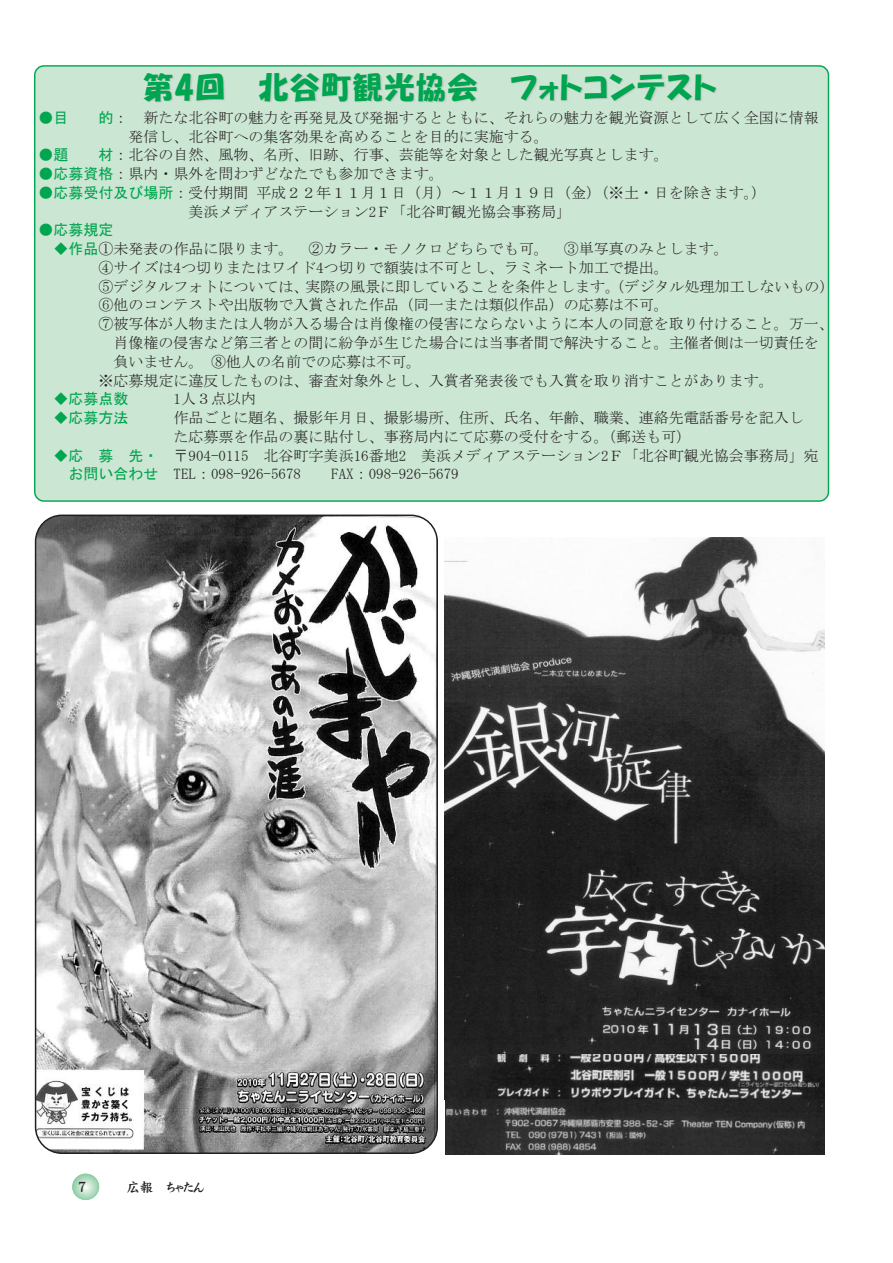
<style>
.page{position:relative;width:893px;height:1263px;background:#fff}
.page>*{position:absolute;margin:0;border:0;box-sizing:border-box;transform-origin:0 0}
.t1{font:30px "HGP Soei Kakupoptai";letter-spacing:.05em;color:#00a54f}
.t2{font:15px/18.8px "MS Mincho";color:#231f20}
.t3{font:15px "MS Gothic";color:#00a54f}
.t4{font:13.5px "DF Kai Sho XB WING RKSJ H";color:#231f20}
.s1{font-family:"MS Gothic";color:#00a54f}
</style>
<div class="page">
<svg style="left:72px;top:1174px;width:27px;height:26px"></svg>
<img style="left:445px;top:538px;width:379px;height:516px">
<svg style="left:35px;top:514px;width:403px;height:640px;background:#a7a7a7"></svg>
<img style="left:445px;top:1054px;width:380px;height:45px">
<svg style="left:445px;top:1099px;width:380px;height:55px;background:#373737"></svg>
<div style="left:34px;top:65px;width:795px;height:437px;background:#cbe6d3"></div>
<h1 class="t1" style="left:143px;top:72px;width:575px">第4回 北谷町観光協会 フォトコンテスト</h1>
<p class="t3" style="left:39px;top:110px;width:32px">●目</p>
<p class="t2" style="left:129px;top:108px;width:691px;text-indent:-30px"><span class="s1">的</span>： 新たな北谷町の魅力を再発見及び発掘するとともに、それらの魅力を観光資源として広く全国に情報発信し、北谷町への集客効果を高めることを目的に実施する。</p>
<p class="t3" style="left:39px;top:148px;width:31px">●題</p>
<p class="t2" style="left:99px;top:146px;width:572px"><span class="s1">材</span>：北谷の自然、風物、名所、旧跡、行事、芸能等を対象とした観光写真とします。</p>
<p class="t2" style="left:39px;top:164px;width:407px"><span class="s1">●応募資格</span>：県内・県外を問わずどなたでも参加できます。</p>
<p class="t2" style="left:189px;top:183px;width:579px;text-indent:-150px"><span class="s1">●応募受付及び場所</span>：受付期間平成２２年１１月１日（月）～１１月１９日（金）（※土・日を除きます。）美浜メディアステーション2Ｆ「北谷町観光協会事務局」</p>
<p class="t3" style="left:39px;top:223px;width:76px">●応募規定</p>
<p class="t2" style="left:54px;top:239px;width:677px"><span class="s1">◆作品</span>①未発表の作品に限ります。 ②カラー・モノクロどちらでも可。 ③単写真のみとします。</p>
<p class="t2" style="left:99px;top:258px;width:572px">④サイズは4つ切りまたはワイド4つ切りで額装は不可とし、ラミネート加工で提出。</p>
<p class="t2" style="left:99px;top:277px;width:737px">⑤デジタルフォトについては、実際の風景に即していることを条件とします。（デジタル処理加工しないもの）</p>
<p class="t2" style="left:99px;top:296px;width:571px">⑥他のコンテストや出版物で入賞された作品（同一または類似作品）の応募は不可。</p>
<p class="t2" style="left:99px;top:314px;width:737px">⑦被写体が人物または人物が入る場合は肖像権の侵害にならないように本人の同意を取り付けること。万一、</p>
<p class="t2" style="left:114px;top:333px;width:707px">肖像権の侵害など第三者との間に紛争が生じた場合には当事者間で解決すること。主催者側は一切責任を</p>
<p class="t2" style="left:114px;top:352px;width:309px">負いません。 ⑧他人の名前での応募は不可。</p>
<p class="t2" style="left:99px;top:371px;width:677px">※応募規定に違反したものは、審査対象外とし、入賞者発表後でも入賞を取り消すことがあります。</p>
<p class="t3" style="left:54px;top:391px;width:76px">◆応募点数</p>
<p class="t2" style="left:174px;top:389px;width:84px">1人３点以内</p>
<p class="t3" style="left:54px;top:410px;width:76px">◆応募方法</p>
<p class="t2" style="left:174px;top:408px;width:632px">作品ごとに題名、撮影年月日、撮影場所、住所、氏名、年齢、職業、連絡先電話番号を記入した応募票を作品の裏に貼付し、事務局内にて応募の受付をする。（郵送も可）</p>
<p class="t2" style="left:69px;top:446px;width:751px;text-indent:-15px"><span class="s1">◆応 募 先・</span> 〒904-0115 北谷町字美浜16番地2 美浜メディアステーション2Ｆ「北谷町観光協会事務局」宛<span class="s1">お問い合わせ</span> TEL：098-926-5678</p>
<p class="t2" style="left:331px;top:464px;width:129px">FAX：098-926-5679</p>
<p class="t4" style="left:79px;top:1180px;width:9px">７</p>
<p class="t4" style="left:126px;top:1180px;width:79px">広報 ちゃたん</p>
</div>
